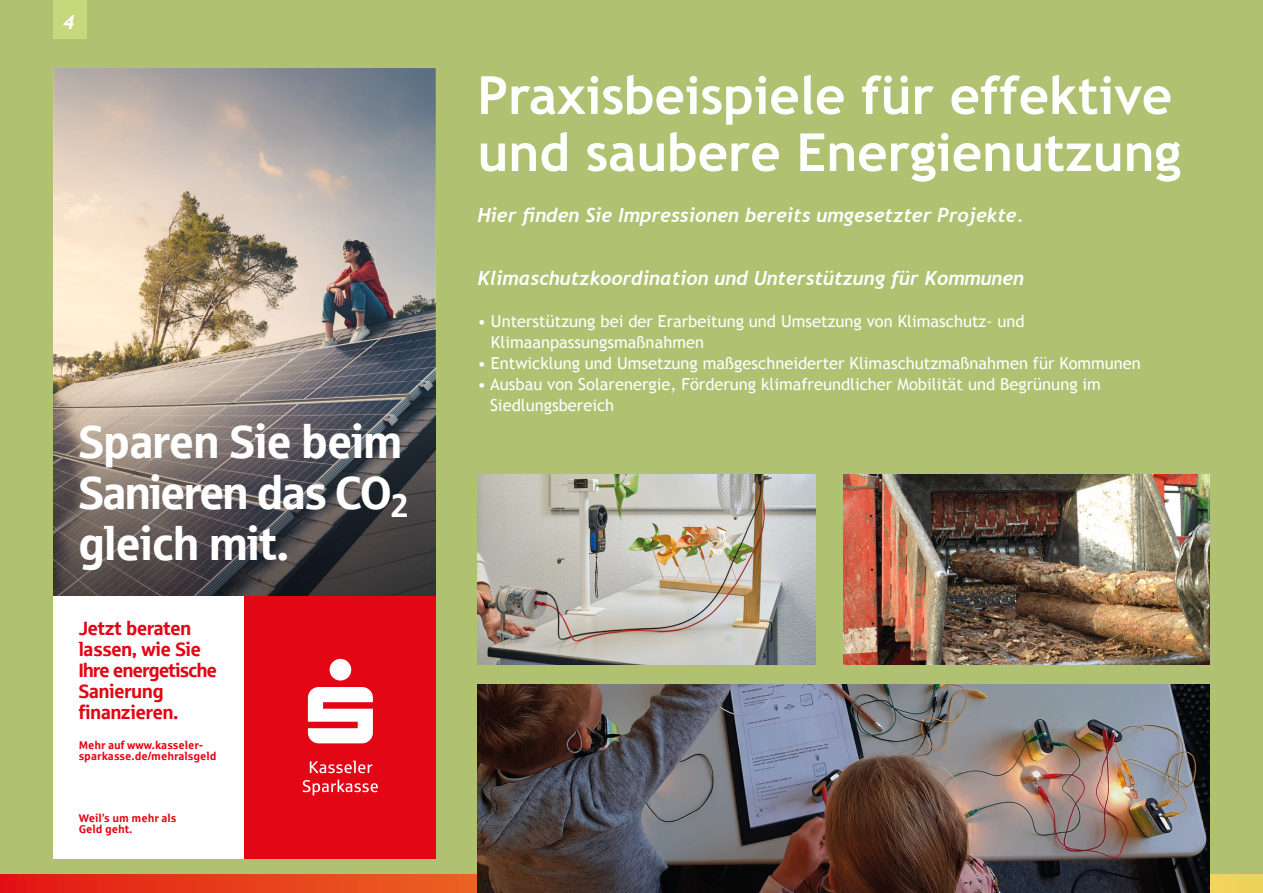
<style>
.page{position:relative;width:1263px;height:893px;background:#b0c172}
.page>*{position:absolute;margin:0;border:0;box-sizing:border-box;transform-origin:0 0}
.t1{font:700 52.5px/57px "Trebuchet MS";color:#fff}
.t2{font:46.5px/51px "Sparkasse Head";color:#fff}
.t3{font:italic 700 19.5px "Trebuchet";color:#fff}
.t4{font:19.35px/21px "Sparkasse Head";color:#e30614}
.t5{font:16.5px/21px "Trebuchet MS";color:#fff}
.t6{font:700 11.25px/11.2px "Sparkasse Rg";color:#e30614}
</style>
<div class="page">
<svg style="left:0;top:875px;width:1263px;height:18px;background:#e84b21"></svg>
<div style="left:53px;top:68px;width:383px;height:791px;background:#fff"></div>
<img style="left:53px;top:68px;width:383px;height:314px">
<div style="left:244px;top:595px;width:192px;height:264px;background:#e30614"></div>
<div style="left:330px;top:659px;width:21px;height:21px;background:#fff;border-radius:50%"></div>
<svg style="left:308px;top:687px;width:65px;height:56px"></svg>
<svg style="left:310px;top:761px;width:62px;height:12px"></svg>
<svg style="left:303px;top:780px;width:75px;height:15px"></svg>
<img style="left:53px;top:382px;width:383px;height:213px">
<div style="left:53px;top:0;width:34px;height:38px;background:#c7d77b"></div>
<img style="left:477px;top:474px;width:338px;height:190px">
<img style="left:477px;top:684px;width:733px;height:209px">
<img style="left:843px;top:474px;width:367px;height:190px">
<p class="t3" style="left:63px;top:10px;width:13px">4</p>
<p class="t2" style="left:79px;top:415px;width:331px">Sparen Sie beim<br>Sanieren das CO<sub>2 </sub>gleich mit.</p>
<p class="t4" style="left:79px;top:617px;width:140px">Jetzt beraten lassen, wie Sie<br>Ihre energetische<br>Sanierung finanzieren.</p>
<p class="t6" style="left:79px;top:739px;width:139px">Mehr auf www.kasseler&shy;sparkasse.de/mehralsgeld</p>
<p class="t6" style="left:79px;top:812px;width:99px">Weil’s um mehr als<br>Geld geht.</p>
<p class="t1" style="left:477px;top:67px;width:705px">Praxisbeispiele für effektive und saubere Energienutzung</p>
<p class="t3" style="left:477px;top:203px;width:548px">Hier finden Sie Impressionen bereits umgesetzter Projekte.</p>
<p class="t3" style="left:477px;top:266px;width:548px">Klimaschutzkoordination und Unterstützung für Kommunen</p>
<p class="t5" style="left:491px;top:311px;width:535px;text-indent:-14px">• Unterstützung bei der Erarbeitung und Umsetzung von Klimaschutz- und<br>Klimaanpassungsmaßnahmen</p>
<p class="t5" style="left:477px;top:353px;width:665px">• Entwicklung und Umsetzung maßgeschneiderter Klimaschutzmaßnahmen für Kommunen</p>
<p class="t5" style="left:490px;top:374px;width:612px;text-indent:-13px">• Ausbau von Solarenergie, Förderung klimafreundlicher Mobilität und Begrünung im<br>Siedlungsbereich</p>
</div>
